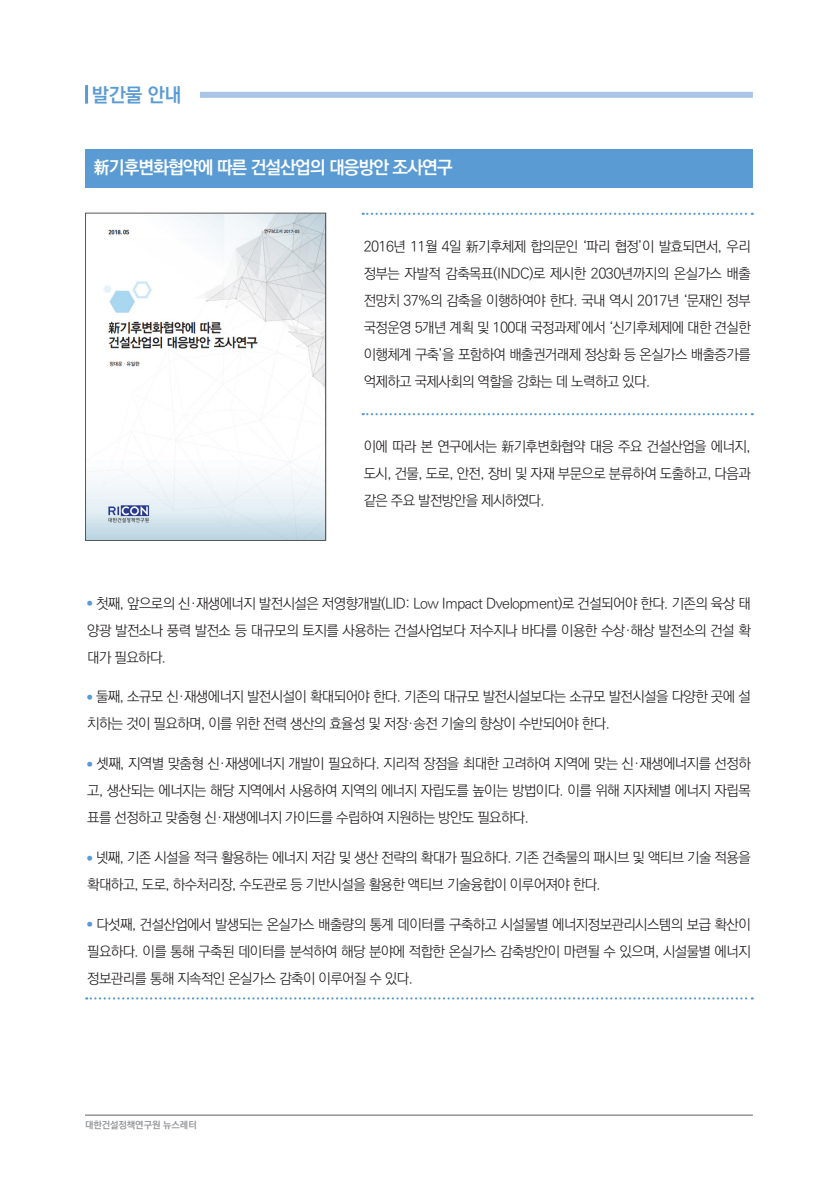
<style>
.page{position:relative;width:838px;height:1191px;background:#fff}
.page>*{position:absolute;margin:0;border:0;box-sizing:border-box;transform-origin:0 0}
.t1{font:700 19.5px "Ko Pub Dotum";color:#5a9bd3}
.t2{font:700 18px "Ko Pub Dotum";letter-spacing:-.05em;color:#fff}
.t3{font:300 14.25px/27px "Ko Pub Dotum";letter-spacing:-.04em;color:#231f20;text-align:justify}
.t4{font:700 9.6px "Ko Pub Dotum";color:#939598}
</style>
<div class="page">
<hr style="left:85px;top:85px;width:3px;height:19px;background:#5a9bd3">
<div style="left:200px;top:92px;width:553px;height:6px;background:#aac5e6"></div>
<img style="left:87px;top:215px;width:237px;height:324px">
<div style="left:85px;top:213px;width:241px;height:328px;border:1px solid #57585a"></div>
<div style="left:85px;top:149px;width:668px;height:38px;background:#5a9bd3"></div>
<svg style="left:363px;top:213px;width:389px;height:2px"></svg>
<svg style="left:363px;top:413px;width:389px;height:2px"></svg>
<svg style="left:86px;top:997px;width:666px;height:2px"></svg>
<hr style="left:85px;top:1114px;width:668px;height:2px;background:#939598">
<h1 class="t1" style="left:92px;top:85px;width:91px">발간물 안내</h1>
<p class="t2" style="left:94px;top:159px;width:360px">新기후변화협약에 따른 건설산업의 대응방안 조사연구</p>
<p class="t3" style="left:364px;top:233px;width:389px">2016년 11월 4일 新기후체제 합의문인 ‘파리 협정’이 발효되면서, 우리 정부는 자발적 감축목표(INDC)로 제시한 2030년까지의 온실가스 배출 전망치 37%의 감축을 이행하여야 한다. 국내 역시 2017년 ‘문재인 정부 국정운영 5개년 계획 및 100대 국정과제’에서 ‘신기후체제에 대한 견실한 이행체계 구축’을 포함하여 배출권거래제 정상화 등 온실가스 배출증가를 억제하고 국제사회의 역할을 강화는 데 노력하고 있다.</p>
<p class="t3" style="left:364px;top:434px;width:388px">이에 따라 본 연구에서는 新기후변화협약 대응 주요 건설산업을 에너지, 도시, 건물, 도로, 안전, 장비 및 자재 부문으로 분류하여 도출하고, 다음과 같은 주요 발전방안을 제시하였다.</p>
<p class="t3" style="left:87px;top:590px;width:665px"><sup>●</sup> 첫째, 앞으로의 신·재생에너지 발전시설은 저영향개발(LID: Low Impact Dvelopment)로 건설되어야 한다. 기존의 육상 태 양광 발전소나 풍력 발전소 등 대규모의 토지를 사용하는 건설사업보다 저수지나 바다를 이용한 수상·해상 발전소의 건설 확 대가 필요하다.</p>
<p class="t3" style="left:87px;top:684px;width:665px"><sup>●</sup> 둘째, 소규모 신·재생에너지 발전시설이 확대되어야 한다. 기존의 대규모 발전시설보다는 소규모 발전시설을 다양한 곳에 설 치하는 것이 필요하며, 이를 위한 전력 생산의 효율성 및 저장·송전 기술의 향상이 수반되어야 한다.</p>
<p class="t3" style="left:87px;top:751px;width:665px"><sup>●</sup> 셋째, 지역별 맞춤형 신·재생에너지 개발이 필요하다. 지리적 장점을 최대한 고려하여 지역에 맞는 신·재생에너지를 선정하 고, 생산되는 에너지는 해당 지역에서 사용하여 지역의 에너지 자립도를 높이는 방법이다. 이를 위해 지자체별 에너지 자립목 표를 선정하고 맞춤형 신·재생에너지 가이드를 수립하여 지원하는 방안도 필요하다.</p>
<p class="t3" style="left:87px;top:844px;width:665px"><sup>●</sup> 넷째, 기존 시설을 적극 활용하는 에너지 저감 및 생산 전략의 확대가 필요하다. 기존 건축물의 패시브 및 액티브 기술 적용을 확대하고, 도로, 하수처리장, 수도관로 등 기반시설을 활용한 액티브 기술융합이 이루어져야 한다.</p>
<p class="t3" style="left:87px;top:911px;width:665px"><sup>●</sup> 다섯째, 건설산업에서 발생되는 온실가스 배출량의 통계 데이터를 구축하고 시설물별 에너지정보관리시스템의 보급 확산이 필요하다. 이를 통해 구축된 데이터를 분석하여 해당 분야에 적합한 온실가스 감축방안이 마련될 수 있으며, 시설물별 에너지 정보관리를 통해 지속적인 온실가스 감축이 이루어질 수 있다.</p>
<p class="t4" style="left:85px;top:1120px;width:113px">대한건설정책연구원 뉴스레터</p>
</div>
